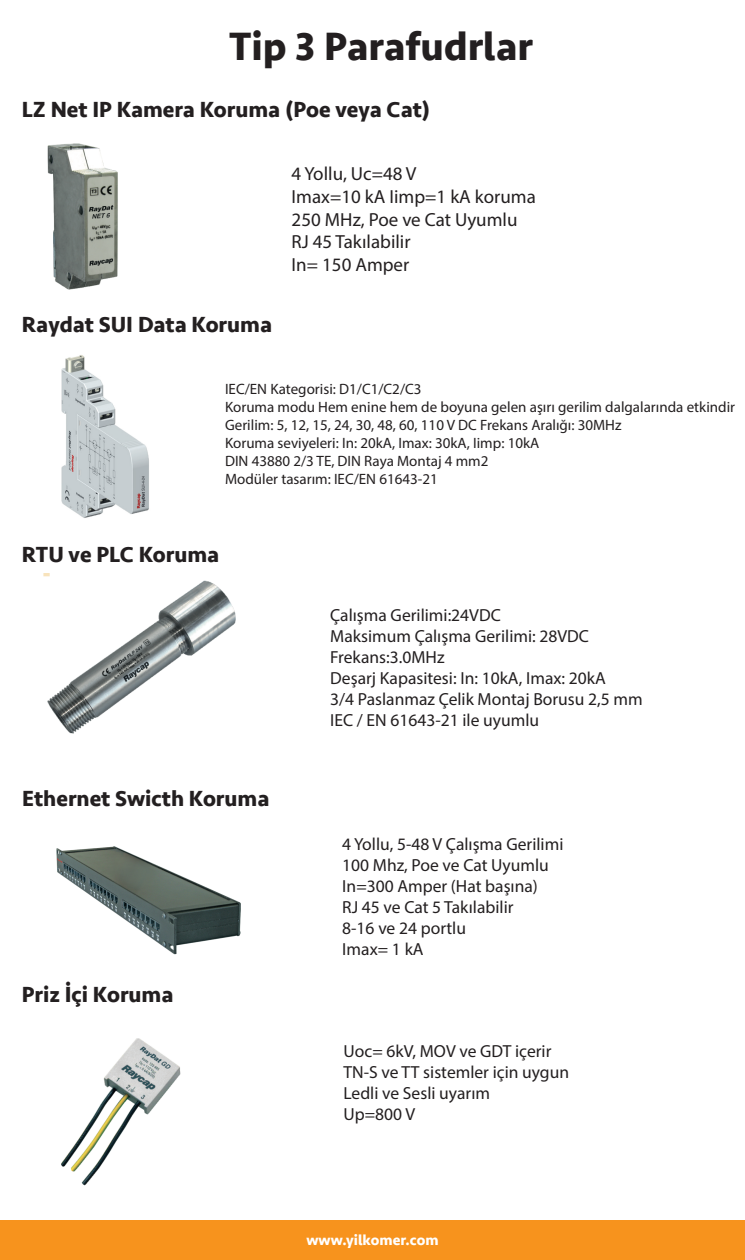
<style>
.page{position:relative;width:745px;height:1260px;background:#fff}
.page>*{position:absolute;margin:0;border:0;box-sizing:border-box;transform-origin:0 0}
.t1{font:700 40.62px "Seravek";color:#231f20}
.t2{font:700 22.5px "Seravek";color:#231f20}
.t3{font:19px/22.8px "Myriad Pro";color:#231f20}
.t4{font:17.5px/21px "Myriad Pro";color:#231f20}
.t5{font:15px/18px "Myriad Pro";color:#231f20}
.t6{font:700 15px "Seravek";color:#fff}
</style>
<div class="page">
<img style="left:47px;top:143px;width:71px;height:147px">
<img style="left:61px;top:355px;width:88px;height:163px">
<img style="left:43px;top:573px;width:193px;height:161px">
<img style="left:56px;top:846px;width:185px;height:109px">
<img style="left:61px;top:1038px;width:120px;height:148px">
<div style="left:0;top:1220px;width:744px;height:39px;background:#f7931d"></div>
<h1 class="t1" style="left:229px;top:14px;width:305px">Tip 3 Parafudrlar</h1>
<p class="t2" style="left:22px;top:91px;width:409px">LZ Net IP Kamera Koruma (Poe veya Cat)</p>
<p class="t2" style="left:22px;top:306px;width:251px">Raydat SUI Data Koruma</p>
<p class="t3" style="left:291px;top:162px;width:245px">4 Yollu, Uc=48 V<br>Imax=10 kA Iimp=1 kA koruma<br>250 MHz, Poe ve Cat Uyumlu<br>RJ 45 Takılabilir<br>In= 150 Amper</p>
<p class="t5" style="left:225px;top:380px;width:511px">IEC/EN Kategorisi: D1/C1/C2/C3<br>Koruma modu Hem enine hem de boyuna gelen aşırı gerilim dalgalarında etkindir Gerilim: 5, 12, 15, 24, 30, 48, 60, 110 V DC Frekans Aralığı: 30MHz<br>Koruma seviyeleri: In: 20kA, Imax: 30kA, Iimp: 10kA<br>DIN 43880 2/3 TE, DIN Raya Montaj 4 mm2<br>Modüler tasarım: IEC/EN 61643-21</p>
<p class="t2" style="left:22px;top:536px;width:199px">RTU ve PLC Koruma</p>
<p class="t2" style="left:22px;top:780px;width:248px">Ethernet Swicth Koruma</p>
<p class="t2" style="left:22px;top:976px;width:153px">Priz İçi Koruma</p>
<p class="t4" style="left:330px;top:604px;width:314px">Çalışma Gerilimi:24VDC<br>Maksimum Çalışma Gerilimi: 28VDC<br>Frekans:3.0MHz<br>Deşarj Kapasitesi: In: 10kA, Imax: 20kA<br>3/4 Paslanmaz Çelik Montaj Borusu 2,5 mm<br>IEC / EN 61643-21 ile uyumlu</p>
<p class="t4" style="left:342px;top:833px;width:222px">4 Yollu, 5-48 V Çalışma Gerilimi<br>100 Mhz, Poe ve Cat Uyumlu<br>In=300 Amper (Hat başına)<br>RJ 45 ve Cat 5 Takılabilir<br>8-16 ve 24 portlu<br>Imax= 1 kA</p>
<p class="t4" style="left:343px;top:1040px;width:227px">Uoc= 6kV, MOV ve GDT içerir<br>TN-S ve TT sistemler için uygun<br>Ledli ve Sesli uyarım<br>Up=800 V</p>
<p class="t6" style="left:306px;top:1227px;width:133px">www.yilkomer.com</p>
</div>
